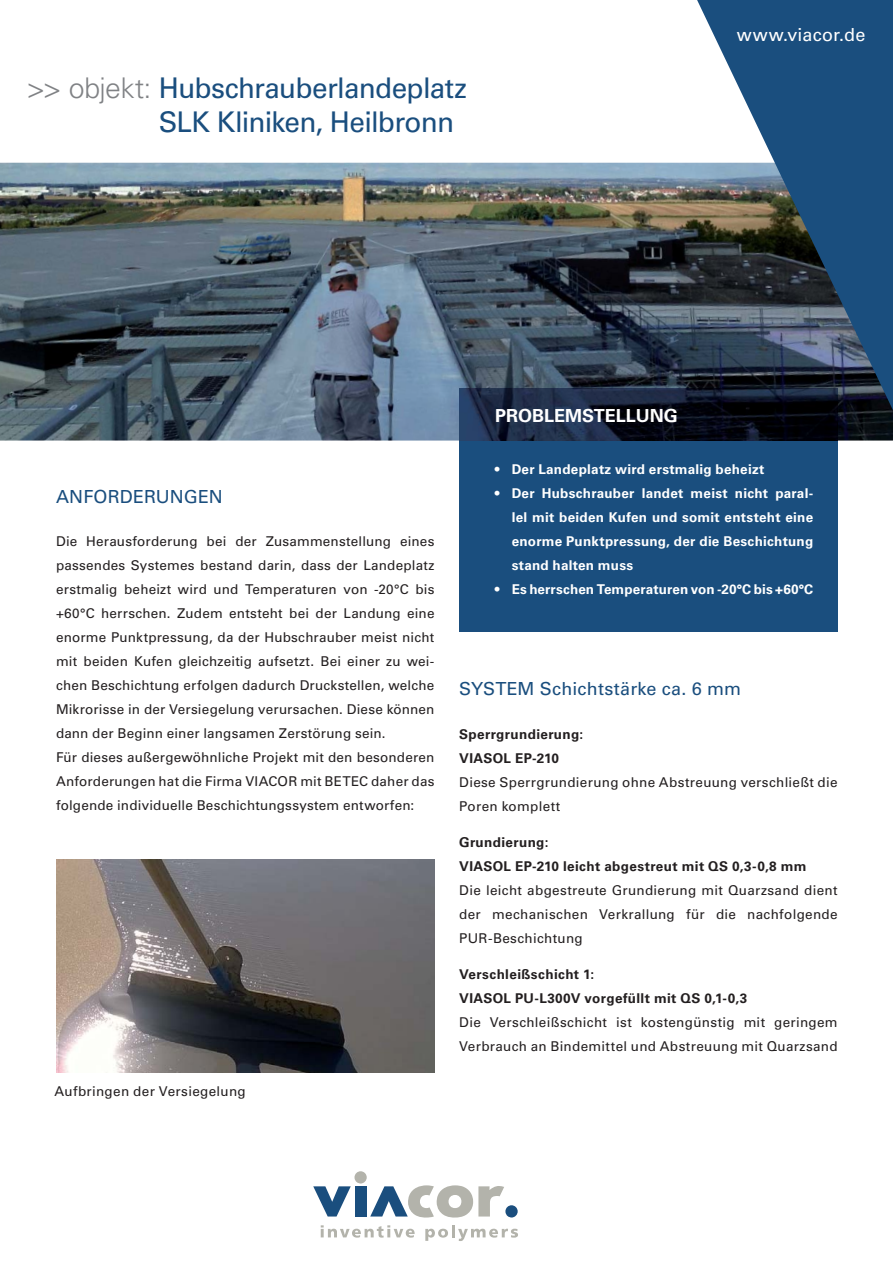
<style>
.page{position:relative;width:893px;height:1263px;background:#fff}
.page>*{position:absolute;margin:0;border:0;box-sizing:border-box;transform-origin:0 0}
.t1{font:28.5px/34.2px "Univers";letter-spacing:-.025em;color:#1a4e7e}
.t2{font:18px "Univers";letter-spacing:.01em;color:#1a4e7e}
.t3{font:700 18px "Univers";color:#fff}
.t4{font:18px "Univers";letter-spacing:.01em;color:#fff}
.t5{font:13.5px/24px "Univers";letter-spacing:.015em;color:#231f20}
.t6{font:700 13.5px/24px "Univers";letter-spacing:.015em;color:#fff;text-align:justify}
.t7{font:700 13.5px/24px "Univers";letter-spacing:.025em;color:#231f20}
.s1{font-weight:300;color:#808285}
</style>
<div class="page">
<img style="left:0;top:163px;width:893px;height:278px">
<svg style="left:313px;top:1171px;width:205px;height:47px"></svg>
<svg style="left:321px;top:1225px;width:94px;height:12px"></svg>
<svg style="left:425px;top:1225px;width:93px;height:16px"></svg>
<svg style="left:691px;top:0;width:202px;height:437px;background:#3d5a74"></svg>
<img style="left:56px;top:860px;width:378px;height:213px">
<div style="left:459px;top:441px;width:379px;height:190px;background:#1a4e7e"></div>
<img style="left:459px;top:388px;width:379px;height:53px">
<h1 class="t1" style="left:159px;top:73px;width:309px;text-indent:-132px"><span class="s1">&gt;&gt; objekt:</span> Hubschrauberlandeplatz<br>SLK Kliniken, Heilbronn</h1>
<h2 class="t4" style="left:737px;top:28px;width:130px">www.viacor.de</h2>
<h2 class="t3" style="left:495px;top:408px;width:184px">PROBLEMSTELLUNG</h2>
<h2 class="t2" style="left:56px;top:489px;width:168px">ANFORDERUNGEN</h2>
<p class="t5" style="left:56px;top:530px;width:380px">Die Herausforderung bei der Zusammenstellung eines passendes Systemes bestand darin, dass der Landeplatz erstmalig beheizt wird und Temperaturen von -20°C bis +60°C herrschen. Zudem entsteht bei der Landung eine enorme Punktpressung, da der Hubschrauber meist nicht mit beiden Kufen gleichzeitig aufsetzt. Bei einer zu wei&shy;chen Beschichtung erfolgen dadurch Druckstellen, welche Mikrorisse in der Versiegelung verursachen. Diese können dann der Beginn einer langsamen Zerstörung sein.<br>Für dieses außergewöhnliche Projekt mit den besonderen Anforderungen hat die Firma VIACOR mit BETEC daher das folgende individuelle Beschichtungssystem entworfen:</p>
<p class="t5" style="left:55px;top:1081px;width:193px">Aufbringen der Versiegelung</p>
<p class="t6" style="left:495px;top:458px;width:271px">• Der Landeplatz wird erstmalig beheizt</p>
<p class="t6" style="left:512px;top:482px;width:303px;text-indent:-17px">• Der Hubschrauber landet meist nicht paral&shy;lel mit beiden Kufen und somit entsteht eine enorme Punktpressung, der die Beschichtung stand halten muss</p>
<p class="t6" style="left:495px;top:578px;width:320px">• Es herrschen Temperaturen von -20°C bis +60°C</p>
<h2 class="t2" style="left:459px;top:682px;width:284px">SYSTEM Schichtstärke ca. 6 mm</h2>
<p class="t7" style="left:459px;top:723px;width:126px">Sperrgrundierung:<br>VIASOL EP-210</p>
<p class="t5" style="left:459px;top:771px;width:380px">Diese Sperrgrundierung ohne Abstreuung verschließt die<br>Poren komplett</p>
<p class="t7" style="left:459px;top:831px;width:349px">Grundierung:<br>VIASOL EP-210 leicht abgestreut mit QS 0,3-0,8 mm</p>
<p class="t5" style="left:459px;top:879px;width:380px;text-align:justify">Die leicht abgestreute Grundierung mit Quarzsand dient der mechanischen Verkrallung für die nachfolgende PUR-Beschichtung</p>
<p class="t7" style="left:459px;top:963px;width:289px">Verschleißschicht 1:<br>VIASOL PU-L300V vorgefüllt mit QS 0,1-0,3</p>
<p class="t5" style="left:459px;top:1011px;width:380px">Die Verschleißschicht ist kostengünstig mit geringem<br>Verbrauch an Bindemittel und Abstreuung mit Quarzsand</p>
</div>
